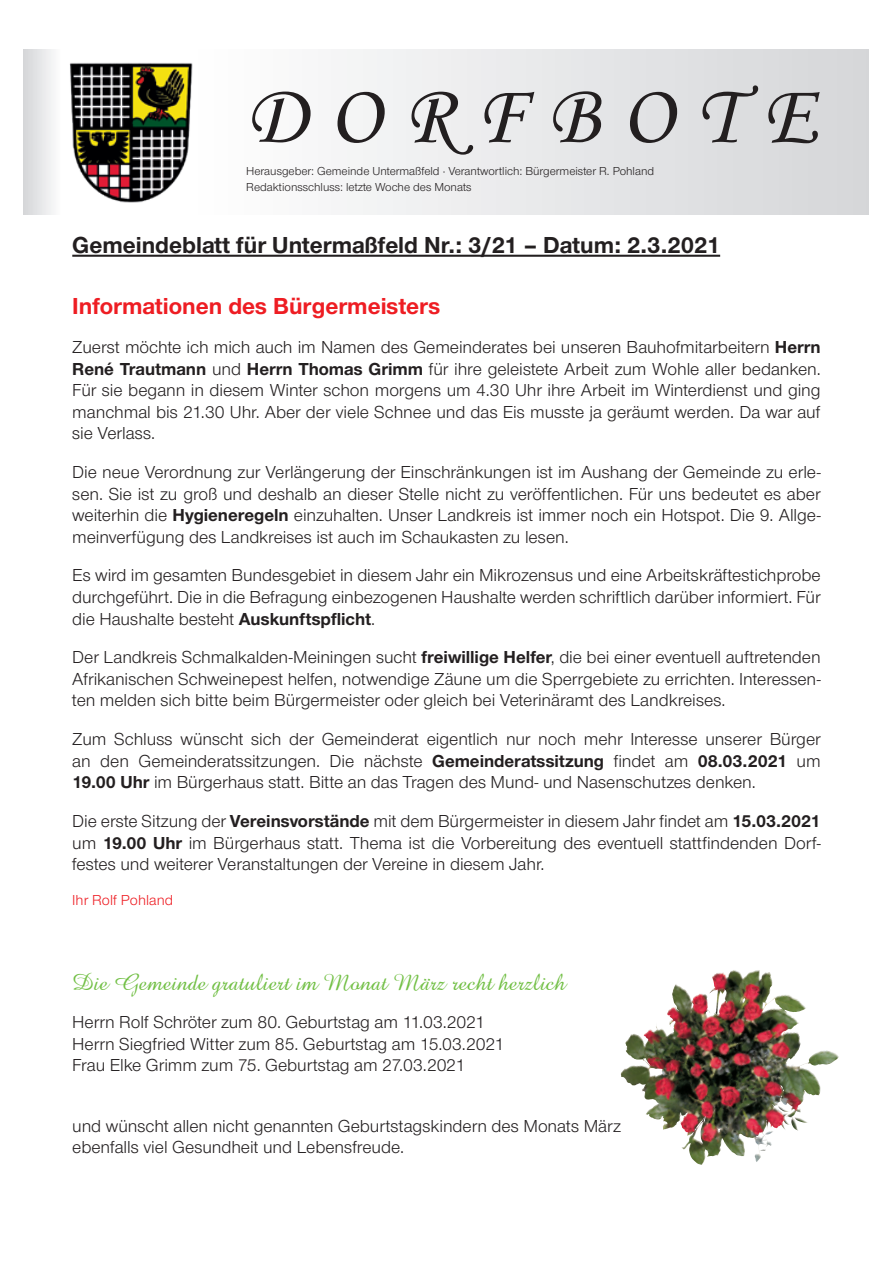
<style>
.page{position:relative;width:893px;height:1263px;background:#fff}
.page>*{position:absolute;margin:0;border:0;box-sizing:border-box;transform-origin:0 0}
.t1{font:85.5px "Monotype Corsiva";letter-spacing:.27em;color:#231f20}
.t2{font:700 24px "Nimbus Sans Novus T";color:#231f20}
.t3{font:24px "Amazone BT";color:#71bf44}
.t4{font:700 24px "Nimbus Sans Novus T";color:#ee1d23}
.t5{font:18px/21.6px "Nimbus Sans Novus T";letter-spacing:-.005em;color:#231f20;text-align:justify}
.t6{font:15px "Nimbus Sans Novus T";letter-spacing:.005em;color:#ee1d23}
.t7{font:12px/16.5px "Nimbus Sans Novus T";color:#231f20}
.s1{font-weight:700}
</style>
<div class="page">
<img style="left:620px;top:970px;width:219px;height:195px">
<img style="left:709px;top:970px;width:25px;height:44px">
<div style="left:190px;top:50px;width:678px;height:165px;background:linear-gradient(to right,#fefefe,#d5d6d8)"></div>
<div style="left:23px;top:50px;width:38px;height:165px;background:linear-gradient(to right,#d4d5d8,#fcfcfc)"></div>
<img style="left:69px;top:56px;width:130px;height:152px">
<hr style="left:72px;top:255px;width:648px;height:2px;background:#231f20">
<h1 class="t1" style="left:246px;top:64px;width:571px">DORFBOTE</h1>
<p class="t7" style="left:246px;top:162px;width:409px">Herausgeber: Gemeinde Untermaßfeld · Verantwortlich: Bürgermeister R. Pohland<br>Redaktionsschluss: letzte Woche des Monats</p>
<h2 class="t2" style="left:72px;top:231px;width:649px">Gemeindeblatt für Untermaßfeld Nr.: 3/21 – Datum: 2.3.2021</h2>
<h2 class="t4" style="left:72px;top:292px;width:370px">Informationen des Bürgermeisters</h2>
<p class="t5" style="left:72px;top:336px;width:750px">Zuerst möchte ich mich auch im Namen des Gemeinderates bei unseren Bauhofmitarbeitern <span class="s1">Herrn René Trautmann</span> und <span class="s1">Herrn Thomas Grimm</span> für ihre geleistete Arbeit zum Wohle aller bedanken.<br>Für sie begann in diesem Winter schon morgens um 4.30 Uhr ihre Arbeit im Winterdienst und ging manchmal bis 21.30 Uhr. Aber der viele Schnee und das Eis musste ja geräumt werden. Da war auf sie Verlass.</p>
<p class="t5" style="left:72px;top:461px;width:750px">Die neue Verordnung zur Verlängerung der Einschränkungen ist im Aushang der Gemeinde zu erle&shy;sen. Sie ist zu groß und deshalb an dieser Stelle nicht zu veröffentlichen. Für uns bedeutet es aber weiterhin die <span class="s1">Hygieneregeln</span> einzuhalten. Unser Landkreis ist immer noch ein Hotspot. Die 9. Allge&shy;meinverfügung des Landkreises ist auch im Schaukasten zu lesen.</p>
<p class="t5" style="left:72px;top:564px;width:750px">Es wird im gesamten Bundesgebiet in diesem Jahr ein Mikrozensus und eine Arbeitskräftestichprobe durchgeführt. Die in die Befragung einbezogenen Haushalte werden schriftlich darüber informiert. Für die Haushalte besteht <span class="s1">Auskunftspflicht</span>.</p>
<p class="t5" style="left:72px;top:646px;width:750px">Der Landkreis Schmalkalden-Meiningen sucht <span class="s1">freiwillige Helfer</span>, die bei einer eventuell auftretenden Afrikanischen Schweinepest helfen, notwendige Zäune um die Sperrgebiete zu errichten. Interessen&shy;ten melden sich bitte beim Bürgermeister oder gleich bei Veterinäramt des Landkreises.</p>
<p class="t5" style="left:72px;top:728px;width:750px">Zum Schluss wünscht sich der Gemeinderat eigentlich nur noch mehr Interesse unserer Bürger an den Gemeinderatssitzungen. Die nächste <span class="s1">Gemeinderatssitzung</span> findet am <span class="s1">08.03.2021</span> um <span class="s1">19.00 Uhr</span> im Bürgerhaus statt. Bitte an das Tragen des Mund- und Nasenschutzes denken.</p>
<p class="t5" style="left:72px;top:810px;width:750px">Die erste Sitzung der <span class="s1">Vereinsvorstände</span> mit dem Bürgermeister in diesem Jahr findet am <span class="s1">15.03.2021 </span>um <span class="s1">19.00 Uhr</span> im Bürgerhaus statt. Thema ist die Vorbereitung des eventuell stattfindenden Dorf&shy;festes und weiterer Veranstaltungen der Vereine in diesem Jahr.</p>
<p class="t6" style="left:72px;top:891px;width:103px">Ihr Rolf Pohland</p>
<h2 class="t3" style="left:72px;top:968px;width:495px">Die Gemeinde gratuliert im Monat März recht herzlich</h2>
<p class="t5" style="left:72px;top:1011px;width:433px;text-align:left">Herrn Rolf Schröter zum 80. Geburtstag am 11.03.2021<br>Herrn Siegfried Witter zum 85. Geburtstag am 15.03.2021<br>Frau Elke Grimm zum 75. Geburtstag am 27.03.2021</p>
<p class="t5" style="left:72px;top:1114px;width:550px">und wünscht allen nicht genannten Geburtstagskindern des Monats März ebenfalls viel Gesundheit und Lebensfreude.</p>
</div>
